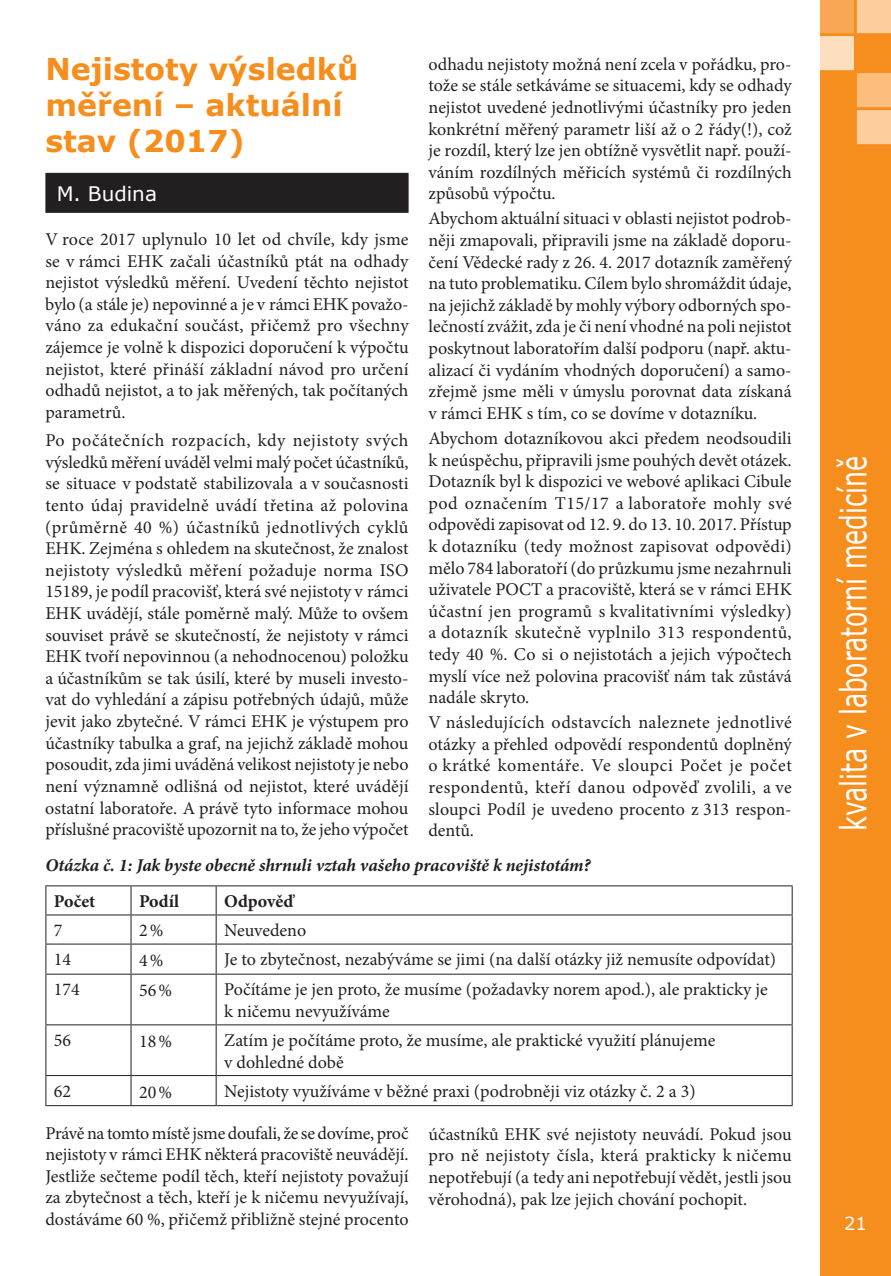
<style>
.page{position:relative;width:891px;height:1276px;background:#fff}
.page>*{position:absolute;margin:0;border:0;box-sizing:border-box;transform-origin:0 0}
.t1{font:36px "Verdana";color:#fff;scale:.7 1}
.t2{font:700 30px/36px "Verdana";color:#f68e1e}
.t3{font:20px "Verdana";color:#fff}
.t4{font:18px/21.6px "Minion Pro";color:#231f20;text-align:justify}
.t5{font:italic 700 18px "Minion Pro";letter-spacing:-.005em;color:#231f20}
.t6{font:700 18px "Minion Pro";letter-spacing:.005em;color:#231f20}
.t7{font:18px "Verdana";color:#fff}
</style>
<div class="page">
<div style="left:820px;top:0;width:70px;height:1276px;background:#f68e1e"></div>
<div style="left:45px;top:173px;width:363px;height:40px;background:#231f20"></div>
<hr style="left:45px;top:885px;width:86px;height:1px;background:#231f20">
<hr style="left:131px;top:885px;width:85px;height:1px;background:#231f20">
<hr style="left:216px;top:885px;width:576px;height:1px;background:#231f20">
<hr style="left:45px;top:914px;width:86px;height:1px;background:#231f20">
<hr style="left:131px;top:914px;width:85px;height:1px;background:#231f20">
<hr style="left:216px;top:914px;width:576px;height:1px;background:#231f20">
<hr style="left:45px;top:943px;width:86px;height:1px;background:#231f20">
<svg style="left:45px;top:886px;width:1px;height:87px"></svg>
<hr style="left:131px;top:943px;width:85px;height:1px;background:#231f20">
<svg style="left:130px;top:886px;width:1px;height:87px"></svg>
<hr style="left:216px;top:943px;width:576px;height:1px;background:#231f20">
<svg style="left:215px;top:886px;width:1px;height:87px"></svg>
<svg style="left:791px;top:886px;width:1px;height:87px"></svg>
<hr style="left:45px;top:973px;width:86px;height:1px;background:#231f20">
<hr style="left:45px;top:974px;width:1px;height:50px;background:#231f20">
<hr style="left:131px;top:973px;width:85px;height:1px;background:#231f20">
<hr style="left:130px;top:974px;width:1px;height:50px;background:#231f20">
<hr style="left:216px;top:973px;width:576px;height:1px;background:#231f20">
<hr style="left:215px;top:974px;width:1px;height:50px;background:#231f20">
<hr style="left:791px;top:974px;width:1px;height:50px;background:#231f20">
<hr style="left:45px;top:1024px;width:86px;height:1px;background:#231f20">
<hr style="left:45px;top:1025px;width:1px;height:50px;background:#231f20">
<hr style="left:131px;top:1024px;width:85px;height:1px;background:#231f20">
<hr style="left:130px;top:1025px;width:1px;height:50px;background:#231f20">
<hr style="left:216px;top:1024px;width:576px;height:1px;background:#231f20">
<hr style="left:215px;top:1025px;width:1px;height:50px;background:#231f20">
<hr style="left:791px;top:1025px;width:1px;height:50px;background:#231f20">
<hr style="left:45px;top:1075px;width:86px;height:1px;background:#231f20">
<svg style="left:45px;top:1076px;width:1px;height:29px"></svg>
<hr style="left:131px;top:1075px;width:85px;height:1px;background:#231f20">
<svg style="left:130px;top:1076px;width:1px;height:29px"></svg>
<hr style="left:216px;top:1075px;width:576px;height:1px;background:#231f20">
<svg style="left:215px;top:1076px;width:1px;height:29px"></svg>
<svg style="left:791px;top:1076px;width:1px;height:29px"></svg>
<hr style="left:45px;top:1105px;width:86px;height:1px;background:#231f20">
<hr style="left:131px;top:1105px;width:85px;height:1px;background:#231f20">
<hr style="left:216px;top:1105px;width:576px;height:1px;background:#231f20">
<h2 class="t2" style="left:45px;top:50px;width:314px">Nejistoty výsledků měření – aktuální stav (2017)</h2>
<p class="t3" style="left:57px;top:180px;width:102px">M. Budina</p>
<p class="t4" style="left:45px;top:228px;width:364px">V roce 2017 uplynulo 10 let od chvíle, kdy jsme se v rámci EHK začali účastníků ptát na odhady nejistot výsledků měření. Uvedení těchto nejistot bylo (a stále je) nepovinné a je v rámci EHK považo&shy;váno za edukační součást, přičemž pro všechny zájemce je volně k dispozici doporučení k výpočtu nejistot, které přináší základní návod pro určení odhadů nejistot, a to jak měřených, tak počítaných parametrů.</p>
<p class="t4" style="left:45px;top:430px;width:364px">Po počátečních rozpacích, kdy nejistoty svých výsledků měření uváděl velmi malý počet účastníků, se situace v podstatě stabilizovala a v současnosti tento údaj pravidelně uvádí třetina až polovina (průměrně 40 %) účastníků jednotlivých cyklů EHK. Zejména s ohledem na skutečnost, že znalost nejistoty výsledků měření požaduje norma ISO 15189, je podíl pracovišť, která své nejistoty v rámci EHK uvádějí, stále poměrně malý. Může to ovšem souviset právě se skutečností, že nejistoty v rámci EHK tvoří nepovinnou (a nehodnocenou) položku a účastníkům se tak úsilí, které by museli investo&shy;vat do vyhledání a zápisu potřebných údajů, může jevit jako zbytečné. V rámci EHK je výstupem pro účastníky tabulka a graf, na jejichž základě mohou posoudit, zda jimi uváděná velikost nejistoty je nebo není významně odlišná od nejistot, které uvádějí ostatní laboratoře. A právě tyto informace mohou příslušné pracoviště upozornit na to, že jeho výpočet</p>
<p class="t4" style="left:428px;top:53px;width:365px">odhadu nejistoty možná není zcela v pořádku, pro&shy;tože se stále setkáváme se situacemi, kdy se odhady nejistot uvedené jednotlivými účastníky pro jeden konkrétní měřený parametr liší až o 2 řády(!), což je rozdíl, který lze jen obtížně vysvětlit např. použí&shy;váním rozdílných měřicích systémů či rozdílných způsobů výpočtu.</p>
<p class="t4" style="left:428px;top:208px;width:364px">Abychom aktuální situaci v oblasti nejistot podrob&shy;něji zmapovali, připravili jsme na základě doporu&shy;čení Vědecké rady z 26. 4. 2017 dotazník zaměřený na tuto problematiku. Cílem bylo shromáždit údaje, na jejichž základě by mohly výbory odborných spo&shy;lečností zvážit, zda je či není vhodné na poli nejistot poskytnout laboratořím další podporu (např. aktu&shy;alizací či vydáním vhodných doporučení) a samo&shy;zřejmě jsme měli v úmyslu porovnat data získaná v rámci EHK s tím, co se dovíme v dotazníku.</p>
<p class="t4" style="left:428px;top:427px;width:365px">Abychom dotazníkovou akci předem neodsoudili k neúspěchu, připravili jsme pouhých devět otázek.<br>Dotazník byl k dispozici ve webové aplikaci Cibule pod označením T15/17 a laboratoře mohly své odpovědi zapisovat od 12. 9. do 13. 10. 2017. Přístup k dotazníku (tedy možnost zapisovat odpovědi) mělo 784 laboratoří (do průzkumu jsme nezahrnuli uživatele POCT a pracoviště, která se v rámci EHK účastní jen programů s kvalitativními výsledky) a dotazník skutečně vyplnilo 313 respondentů, tedy 40 %. Co si o nejistotách a jejich výpočtech myslí více než polovina pracovišť nám tak zůstává nadále skryto.</p>
<p class="t4" style="left:428px;top:712px;width:365px">V následujících odstavcích naleznete jednotlivé otázky a přehled odpovědí respondentů doplněný o krátké komentáře. Ve sloupci Počet je počet respondentů, kteří danou odpověď zvolili, a ve sloupci Podíl je uvedeno procento z 313 respon&shy;dentů.</p>
<p class="t5" style="left:45px;top:852px;width:546px">Otázka č. 1: Jak byste obecně shrnuli vztah vašeho pracoviště k nejistotám?</p>
<p class="t6" style="left:54px;top:888px;width:43px">Počet</p>
<p class="t6" style="left:139px;top:888px;width:42px">Podíl</p>
<p class="t6" style="left:224px;top:888px;width:71px">Odpověď</p>
<p class="t4" style="left:54px;top:919px;width:10px">7</p>
<p class="t4" style="left:139px;top:919px;width:26px">2%</p>
<p class="t4" style="left:224px;top:919px;width:84px">Neuvedeno</p>
<p class="t4" style="left:54px;top:948px;width:19px">14</p>
<p class="t4" style="left:139px;top:949px;width:26px">4%</p>
<p class="t4" style="left:224px;top:948px;width:553px">Je to zbytečnost, nezabýváme se jimi (na další otázky již nemusíte odpovídat)</p>
<p class="t4" style="left:54px;top:978px;width:27px">174</p>
<p class="t4" style="left:139px;top:979px;width:35px">56%</p>
<p class="t4" style="left:224px;top:978px;width:545px">Počítáme je jen proto, že musíme (požadavky norem apod.), ale prakticky je k ničemu nevyužíváme</p>
<p class="t4" style="left:54px;top:1029px;width:19px">56</p>
<p class="t4" style="left:139px;top:1030px;width:35px">18%</p>
<p class="t4" style="left:224px;top:1029px;width:492px">Zatím je počítáme proto, že musíme, ale praktické využití plánujeme v dohledné době</p>
<p class="t4" style="left:54px;top:1080px;width:19px">62</p>
<p class="t4" style="left:139px;top:1081px;width:35px">20%</p>
<p class="t4" style="left:224px;top:1080px;width:473px">Nejistoty využíváme v běžné praxi (podrobněji viz otázky č. 2 a 3)</p>
<p class="t4" style="left:45px;top:1122px;width:364px">Právě na tomto místě jsme doufali, že se dovíme, proč nejistoty v rámci EHK některá pracoviště neuvádějí.<br>Jestliže sečteme podíl těch, kteří nejistoty považují za zbytečnost a těch, kteří je k ničemu nevyužívají, dostáváme 60 %, přičemž přibližně stejné procento</p>
<p class="t4" style="left:428px;top:1123px;width:364px">účastníků EHK své nejistoty neuvádí. Pokud jsou pro ně nejistoty čísla, která prakticky k ničemu nepotřebují (a tedy ani nepotřebují vědět, jestli jsou věrohodná), pak lze jejich chování pochopit.</p>
<h1 class="t1" style="left:828px;top:831px;width:538px;rotate:-90deg">kvalita v laboratorní medicíně</h1>
<p class="t7" style="left:843px;top:1211px;width:24px">21</p>
</div>
